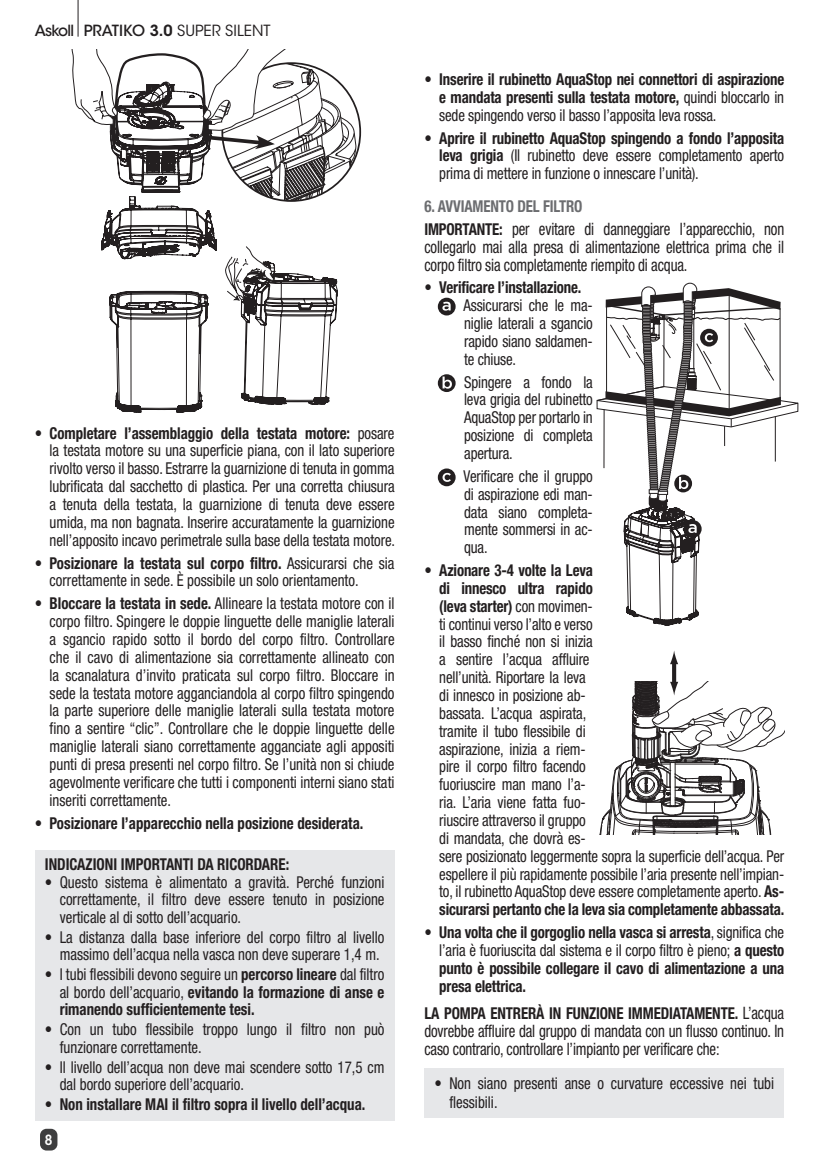
<style>
.page{position:relative;width:819px;height:1166px;background:#fff}
.page>*{position:absolute;margin:0;border:0;box-sizing:border-box;transform-origin:0 0}
.t1{font:condensed 17.15px/17.8px "Helvetica Neue LT Std";letter-spacing:-.01em;color:#231f20;text-align:justify;scale:.87 1}
.t2{font:condensed 16.45px/17.8px "Helvetica Neue LT Std";letter-spacing:-.01em;color:#231f20;text-align:justify;scale:.91 1}
.t3{font:700 condensed 16.45px/17.8px "Helvetica Neue LT Std";color:#231f20;text-align:justify;scale:.91 1}
.t4{font:700 condensed 16.45px "Helvetica Neue LT Std";letter-spacing:-.01em;color:#6c6d70;scale:.91 1}
.t5{font:500 15.22px "ITC Avant Garde Std";letter-spacing:-.05em;color:#231f20}
.t6{font:600 condensed 14px "ITC Avant Garde Std";color:#fff}
.s1{font-weight:600}
.s2{font-weight:400}
.s3{font-weight:700}
.s4{font-weight:700;font-size:16.45px}
.s5{font-weight:400;font-size:17.15px}
</style>
<div class="page">
<div style="left:40px;top:1129px;width:17px;height:21px;background:#3e3e3f;border-radius:7px"></div>
<hr style="left:78px;top:0;width:1px;height:37px;background:#231f20">
<div style="left:35px;top:850px;width:359px;height:270px;background:#e6e7e9"></div>
<svg style="left:596px;top:283px;width:202px;height:342px"></svg>
<div style="left:438px;top:298px;width:17px;height:17px;background:#231f20;border-radius:50%"></div>
<svg style="left:442px;top:302px;width:8px;height:9px"></svg>
<div style="left:438px;top:374px;width:17px;height:18px;background:#231f20;border-radius:50%"></div>
<svg style="left:442px;top:376px;width:10px;height:13px"></svg>
<div style="left:438px;top:468px;width:17px;height:18px;background:#231f20;border-radius:50%"></div>
<svg style="left:442px;top:473px;width:9px;height:9px"></svg>
<svg style="left:599px;top:650px;width:185px;height:185px"></svg>
<div style="left:424px;top:1068px;width:360px;height:49px;background:#e6e7e9"></div>
<svg style="left:71px;top:49px;width:288px;height:363px"></svg>
<p class="t5" style="left:35px;top:21px;width:237px">Askoll PRATIKO <span class="s1">3.0</span> <span class="s2">SUPER SILENT</span></p>
<p class="t2" style="left:50px;top:424px;width:381px;text-indent:-15px"><span class="s3">• Completare l’assemblaggio della testata motore:</span> posare la testata motore su una superficie piana, con il lato superiore rivolto verso il basso. Estrarre la guarnizione di tenuta in gomma lubrificata dal sacchetto di plastica. Per una corretta chiusura a tenuta della testata, la guarnizione di tenuta deve essere umida, ma non bagnata. Inserire accuratamente la guarnizione nell’apposito incavo perimetrale sulla base della testata motore.</p>
<p class="t2" style="left:50px;top:554px;width:380px;text-indent:-15px"><span class="s3">• Posizionare la testata sul corpo filtro.</span> Assicurarsi che sia correttamente in sede. È possibile un solo orientamento.</p>
<p class="t2" style="left:50px;top:594px;width:380px;text-indent:-15px"><span class="s3">• Bloccare la testata in sede.</span> Allineare la testata motore con il corpo filtro. Spingere le doppie linguette delle maniglie laterali a sgancio rapido sotto il bordo del corpo filtro. Controllare che il cavo di alimentazione sia correttamente allineato con la scanalatura d’invito praticata sul corpo filtro. Bloccare in sede la testata motore agganciandola al corpo filtro spingendo la parte superiore delle maniglie laterali sulla testata motore fino a sentire “clic”. Controllare che le doppie linguette delle maniglie laterali siano correttamente agganciate agli appositi punti di presa presenti nel corpo filtro. Se l’unità non si chiude agevolmente verificare che tutti i componenti interni siano stati inseriti correttamente.</p>
<p class="t3" style="left:35px;top:814px;width:362px">• Posizionare l’apparecchio nella posizione desiderata.</p>
<p class="t3" style="left:45px;top:855px;width:270px">INDICAZIONI IMPORTANTI DA RICORDARE:</p>
<p class="t2" style="left:60px;top:873px;width:358px;text-indent:-15px">• Questo sistema è alimentato a gravità. Perché funzioni correttamente, il filtro deve essere tenuto in posizione verticale al di sotto dell’acquario.</p>
<p class="t2" style="left:45px;top:928px;width:375px;text-align:right">• La distanza dalla base inferiore del corpo filtro al livello massimo dell’acqua nella vasca non deve superare 1,4 m.</p>
<p class="t3" style="left:60px;top:965px;width:358px;text-indent:-15px"><span class="s2">• I tubi flessibili devono seguire un</span> percorso lineare <span class="s2">dal filtro al bordo dell’acquario,</span> evitando la formazione di anse e rimanendo sufficientemente tesi.</p>
<p class="t2" style="left:60px;top:1021px;width:358px;text-indent:-15px">• Con un tubo flessibile troppo lungo il filtro non può funzionare correttamente.</p>
<p class="t2" style="left:60px;top:1058px;width:358px;text-indent:-15px">• Il livello dell’acqua non deve mai scendere sotto 17,5 cm dal bordo superiore dell’acquario.</p>
<p class="t3" style="left:45px;top:1095px;width:354px">• Non installare MAI il filtro sopra il livello dell’acqua.</p>
<p class="t6" style="left:45px;top:1131px;width:9px">8</p>
<p class="t3" style="left:439px;top:70px;width:380px;text-indent:-15px">• Inserire il rubinetto AquaStop nei connettori di aspirazione e mandata presenti sulla testata motore, <span class="s2">quindi bloccarlo in sede spingendo verso il basso l’apposita leva rossa.</span></p>
<p class="t2" style="left:439px;top:129px;width:380px;text-indent:-15px"><span class="s3">• Aprire il rubinetto AquaStop spingendo a fondo l’apposita leva grigia</span> (Il rubinetto deve essere completamento aperto prima di mettere in funzione o innescare l’unità).</p>
<p class="t4" style="left:424px;top:196px;width:175px">6. AVVIAMENTO DEL FILTRO</p>
<p class="t1" style="left:424px;top:220px;width:415px"><span class="s4">IMPORTANTE:</span> per evitare di danneggiare l’apparecchio, non collegarlo mai alla presa di alimentazione elettrica prima che il corpo filtro sia completamente riempito di acqua.</p>
<p class="t3" style="left:424px;top:278px;width:174px">• Verificare l’installazione.</p>
<p class="t2" style="left:463px;top:296px;width:144px">Assicurarsi che le ma&shy;niglie laterali a sgancio rapido siano saldamen&shy;te chiuse.</p>
<p class="t2" style="left:464px;top:373px;width:143px">Spingere a fondo la leva grigia del rubinetto AquaStop per portarlo in posizione di completa apertura.</p>
<p class="t2" style="left:463px;top:467px;width:143px">Verificare che il gruppo di aspirazione edi man&shy;data siano completa&shy;mente sommersi in ac&shy;qua.</p>
<p class="t2" style="left:439px;top:561px;width:380px;text-align:left;text-indent:-15px"><span class="s3">• Azionare 3-4 volte la Leva<br>di innesco ultra rapido<br>(leva starter)</span> con movimen-<br>ti continui verso l’alto e verso<br>il basso finché non si inizia<br>a sentire l’acqua affluire<br>nell’unità. Riportare la leva<br>di innesco in posizione ab-<br>bassata. L’acqua aspirata,<br>tramite il tubo flessibile di<br>aspirazione, inizia a riem-<br>pire il corpo filtro facendo<br>fuoriuscire man mano l’a-<br>ria. L’aria viene fatta fuo-<br>riuscire attraverso il gruppo<br>di mandata, che dovrà es-<br>sere posizionato leggermente sopra la superficie dell’acqua. Per espellere il più rapidamente possibile l’aria presente nell’impian&shy;to, il rubinetto AquaStop deve essere completamente aperto. <span class="s3">As&shy;sicurarsi pertanto che la leva sia completamente abbassata.</span></p>
<p class="t3" style="left:439px;top:923px;width:380px;text-indent:-15px">• Una volta che il gorgoglio nella vasca si arresta<span class="s2">, significa che l’aria è fuoriuscita dal sistema e il corpo filtro è pieno;</span> a questo punto è possibile collegare il cavo di alimentazione a una presa elettrica.</p>
<p class="t3" style="left:424px;top:1004px;width:397px">LA POMPA ENTRERÀ IN FUNZIONE IMMEDIATAMENTE. <span class="s5">L’acqua</span></p>
<p class="t1" style="left:424px;top:1022px;width:415px">dovrebbe affluire dal gruppo di mandata con un flusso continuo. In caso contrario, controllare l’impianto per verificare che:</p>
<p class="t2" style="left:449px;top:1074px;width:358px;line-height:18.4px;text-indent:-15px">• Non siano presenti anse o curvature eccessive nei tubi flessibili.</p>
</div>
